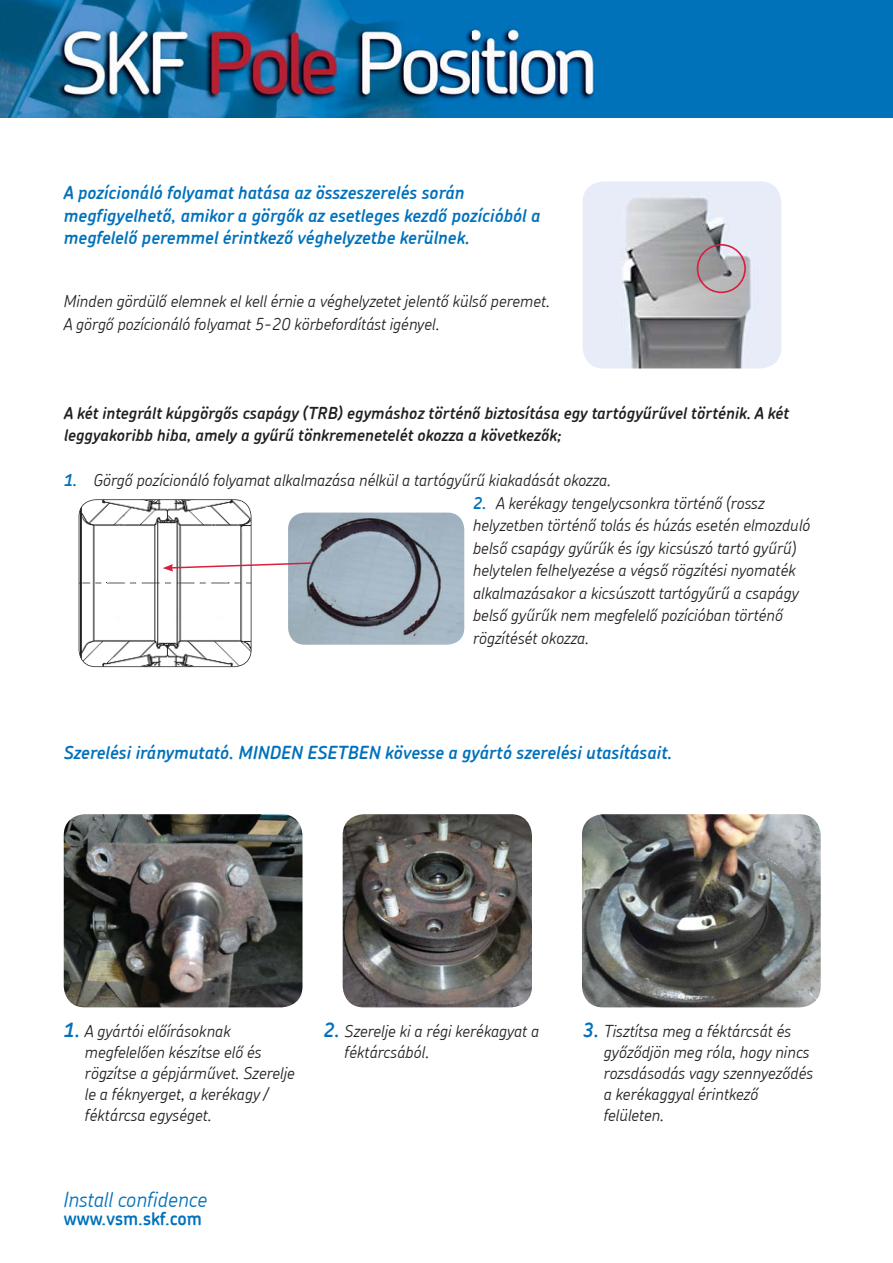
<style>
.page{position:relative;width:893px;height:1263px;background:#fff}
.page>*{position:absolute;margin:0;border:0;box-sizing:border-box;transform-origin:0 0}
.t1{font:italic 300 21px "SKF Chevin";color:#0071bc}
.t2{font:italic 600 18px/22.5px "Chevin";color:#0071bc}
.t3{font:600 18px "Chevin";color:#0071bc}
.t4{font:italic 300 16.5px/21px "SKF Chevin";color:#231f20}
.t5{font:italic 600 16.5px/22.5px "Chevin";color:#231f20}
.s1{font-family:"Chevin";font-weight:600;color:#0071bc}
.s2{font-family:"Chevin";font-weight:600;font-size:19.8px;color:#0071bc}
</style>
<div class="page">
<img style="left:0;top:0;width:893px;height:118px">
<img style="left:64px;top:814px;width:238px;height:193px;border-radius:21px">
<img style="left:343px;top:814px;width:189px;height:193px;border-radius:21px">
<img style="left:582px;top:814px;width:239px;height:193px;border-radius:21px">
<img style="left:582px;top:181px;width:199px;height:187px;border-radius:21px">
<svg style="left:697px;top:244px;width:49px;height:49px;background:#b19fa5"></svg>
<img style="left:288px;top:513px;width:176px;height:132px;border-radius:17px">
<svg style="left:79px;top:499px;width:232px;height:168px"></svg>
<p class="t2" style="left:64px;top:183px;width:478px">A pozícionáló folyamat hatása az összeszerelés során megfigyelhető, amikor a görgők az esetleges kezdő pozícióból a megfelelő peremmel érintkező véghelyzetbe kerülnek.</p>
<p class="t4" style="left:63px;top:291px;width:488px;line-height:22.5px">Minden gördülő elemnek el kell érnie a véghelyzetet jelentő külső peremet.<br>A görgő pozícionáló folyamat 5-20 körbefordítást igényel.</p>
<p class="t5" style="left:64px;top:403px;width:727px">A két integrált kúpgörgős csapágy (TRB) egymáshoz történő biztosítása egy tartógyűrűvel történik. A két leggyakoribb hiba, amely a gyűrű tönkremenetelét okozza a következők;</p>
<p class="t4" style="left:64px;top:471px;width:549px"><span class="s1">1.</span> Görgő pozícionáló folyamat alkalmazása nélkül a tartógyűrű kiakadását okozza.</p>
<p class="t4" style="left:473px;top:493px;width:339px;line-height:22.5px"><span class="s1">2.</span> A kerékagy tengelycsonkra történő (rossz helyzetben történő tolás és húzás esetén elmozduló belső csapágy gyűrűk és így kicsúszó tartó gyűrű) helytelen felhelyezése a végső rögzítési nyomaték alkalmazásakor a kicsúszott tartógyűrű a csapágy belső gyűrűk nem megfelelő pozícióban történő rögzítését okozza.</p>
<p class="t2" style="left:63px;top:743px;width:610px">Szerelési iránymutató. MINDEN ESETBEN kövesse a gyártó szerelési utasításait.</p>
<p class="t4" style="left:85px;top:1022px;width:211px;text-indent:-21px"><span class="s2">1.</span> A gyártói előírásoknak megfelelően készítse elő és rögzítse a gépjárművet. Szerelje le a féknyerget, a kerékagy / féktárcsa egységet.</p>
<p class="t4" style="left:344px;top:1022px;width:196px;text-indent:-21px"><span class="s2">2.</span> Szerelje ki a régi kerékagyat a féktárcsából.</p>
<p class="t4" style="left:604px;top:1022px;width:211px;text-indent:-21px"><span class="s2">3.</span> Tisztítsa meg a féktárcsát és győződjön meg róla, hogy nincs rozsdásodás vagy szennyeződés a kerékaggyal érintkező felületen.</p>
<p class="t1" style="left:63px;top:1191px;width:145px">Install confidence</p>
<p class="t3" style="left:64px;top:1206px;width:140px">www.vsm.skf.com</p>
</div>
